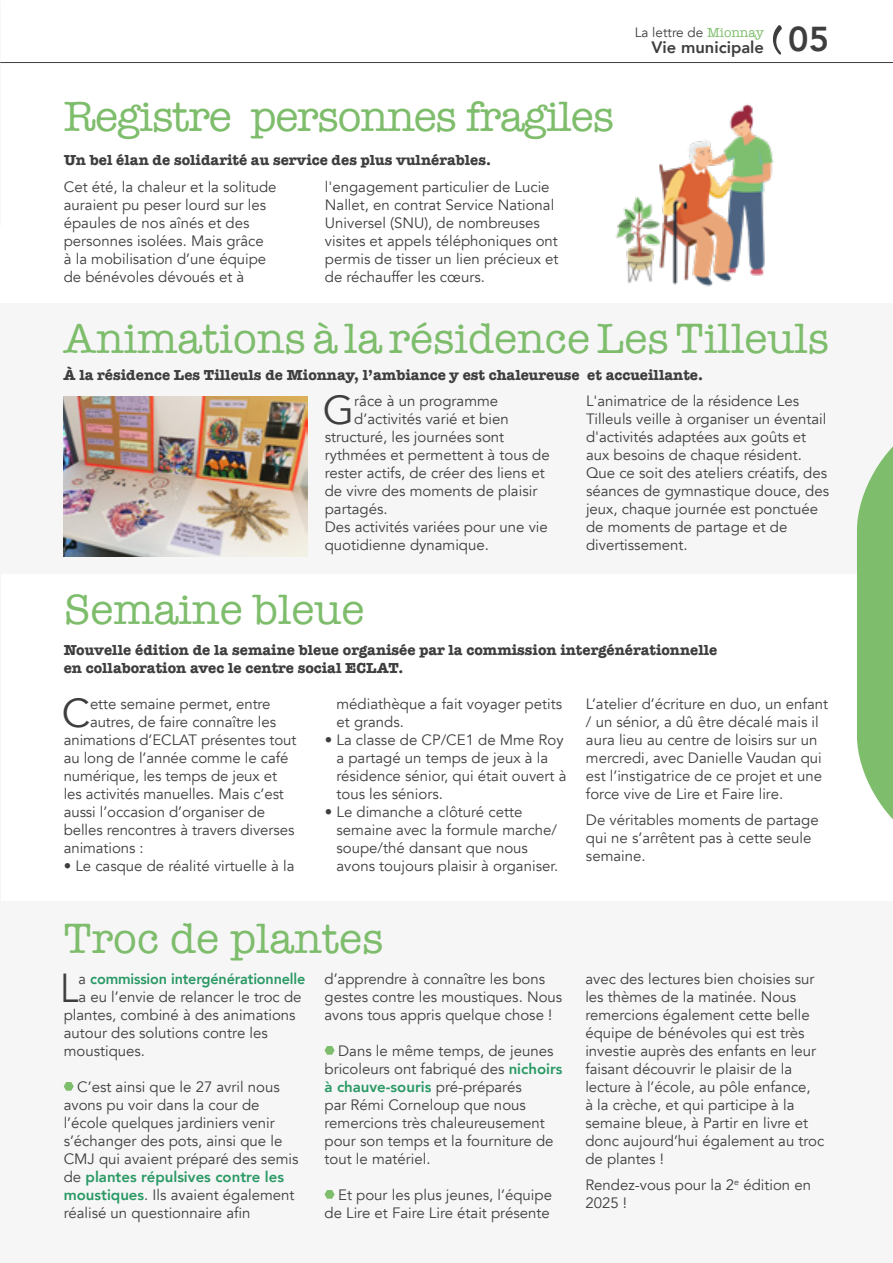
<style>
.page{position:relative;width:893px;height:1263px;background:#fff}
.page>*{position:absolute;margin:0;border:0;box-sizing:border-box;transform-origin:0 0}
.t1{font:43.5px "American Typewriter";color:#7ebd6c}
.t2{font:43.5px "American Typewriter";letter-spacing:-.025em;color:#7ebd6c}
.t3{font:40.35px "Avenir";color:#3e3e3f}
.t4{font:40.35px "Avenir";color:#3e3e3f;scale:.9 1}
.t5{font:800 16.5px "Avenir";color:#3e3e3f}
.t6{font:15px/18px "Avenir";color:#3e3e3f}
.t7{font:700 15px/18px "American Typewriter";color:#3e3e3f}
.t8{font:800 15px "Avenir";letter-spacing:-.01em;color:#2a9964;scale:.96 1}
.t9{font:13.5px "Avenir";color:#3e3e3f}
.s1{font-family:"American Typewriter";color:#7ebd6c}
.s2{font-size:34.5px}
.s3{font-weight:400;color:#3e3e3f}
.s4{font-weight:800;color:#2a9964}
</style>
<div class="page">
<svg style="left:773px;top:25px;width:9px;height:30px"></svg>
<hr style="left:0;top:638px;width:1px;height:625px;background:#f6f6f7">
<hr style="left:0;top:438px;width:1px;height:213px;background:#f6f6f7">
<hr style="left:0;top:62px;width:893px;height:1px;background:#3e3e3f">
<hr style="left:0;top:4px;width:1px;height:222px;background:#231f20">
<div style="left:0;top:901px;width:893px;height:362px;background:#f6f6f7"></div>
<div style="left:0;top:304px;width:893px;height:270px;background:#f6f6f7"></div>
<svg style="left:857px;top:446px;width:36px;height:373px"></svg>
<svg style="left:64px;top:1082px;width:10px;height:9px"></svg>
<svg style="left:325px;top:1046px;width:10px;height:9px"></svg>
<svg style="left:325px;top:1190px;width:10px;height:9px"></svg>
<img style="left:64px;top:397px;width:243px;height:159px">
<img style="left:616px;top:104px;width:158px;height:183px">
<h1 class="t2" style="left:64px;top:83px;width:552px">Registre personnes fragiles</h1>
<p class="t7" style="left:64px;top:151px;width:429px">Un bel élan de solidarité au service des plus vulnérables.</p>
<p class="t6" style="left:64px;top:178px;width:214px">Cet été, la chaleur et la solitude auraient pu peser lourd sur les épaules de nos aînés et des personnes isolées. Mais grâce<br>à la mobilisation d’une équipe de bénévoles dévoués et à</p>
<p class="t6" style="left:325px;top:178px;width:235px">l'engagement particulier de Lucie Nallet, en contrat Service National Universel (SNU), de nombreuses visites et appels téléphoniques ont permis de tisser un lien précieux et de réchauffer les cœurs.</p>
<p class="t9" style="left:635px;top:24px;width:131px">La lettre de <span class="s1">Mionnay</span></p>
<p class="t5" style="left:651px;top:34px;width:179px">Vie municipale <span class="s2">05</span></p>
<h1 class="t1" style="left:64px;top:305px;width:767px">Animations à la résidence Les Tilleuls</h1>
<p class="t7" style="left:64px;top:365px;width:641px">À la résidence Les Tilleuls de Mionnay, l’ambiance y est chaleureuse et accueillante.</p>
<h2 class="t3" style="left:323px;top:386px;width:33px">G</h2>
<p class="t6" style="left:354px;top:392px;width:145px">râce à un programme</p>
<p class="t6" style="left:586px;top:392px;width:245px">L'animatrice de la résidence Les<br>Tilleuls veille à organiser un éventail d'activités adaptées aux goûts et aux besoins de chaque résident.<br>Que ce soit des ateliers créatifs, des séances de gymnastique douce, des jeux, chaque journée est ponctuée de moments de partage et de divertissement.</p>
<p class="t6" style="left:354px;top:410px;width:156px">d’activités varié et bien</p>
<p class="t6" style="left:325px;top:428px;width:181px">structuré, les journées sont</p>
<p class="t6" style="left:325px;top:446px;width:226px">rythmées et permettent à tous de</p>
<p class="t6" style="left:325px;top:464px;width:221px">rester actifs, de créer des liens et</p>
<p class="t6" style="left:325px;top:482px;width:214px">de vivre des moments de plaisir</p>
<p class="t6" style="left:325px;top:500px;width:64px">partagés.</p>
<p class="t6" style="left:325px;top:518px;width:225px">Des activités variées pour une vie</p>
<p class="t6" style="left:325px;top:536px;width:166px">quotidienne dynamique.</p>
<h1 class="t1" style="left:64px;top:576px;width:302px">Semaine bleue</h1>
<p class="t7" style="left:64px;top:640px;width:655px">Nouvelle édition de la semaine bleue organisée par la commission intergénérationnelle en collaboration avec le centre social ECLAT.</p>
<h2 class="t3" style="left:62px;top:689px;width:30px">C</h2>
<p class="t6" style="left:90px;top:695px;width:182px">ette semaine permet, entre</p>
<p class="t6" style="left:586px;top:695px;width:244px">L’atelier d’écriture en duo, un enfant / un sénior, a dû être décalé mais il aura lieu au centre de loisirs sur un mercredi, avec Danielle Vaudan qui est l’instigatrice de ce projet et une force vive de Lire et Faire lire.</p>
<p class="t6" style="left:586px;top:811px;width:234px">De véritables moments de partage qui ne s’arrêtent pas à cette seule semaine.</p>
<p class="t6" style="left:336px;top:695px;width:227px">médiathèque a fait voyager petits et grands.</p>
<p class="t6" style="left:336px;top:731px;width:231px;text-indent:-12px">• La classe de CP/CE1 de Mme Roy a partagé un temps de jeux à la résidence sénior, qui était ouvert à tous les séniors.</p>
<p class="t6" style="left:336px;top:803px;width:223px;text-indent:-12px">• Le dimanche a clôturé cette semaine avec la formule marche/ soupe/thé dansant que nous avons toujours plaisir à organiser.</p>
<p class="t6" style="left:90px;top:713px;width:188px">autres, de faire connaître les</p>
<p class="t6" style="left:64px;top:731px;width:234px">animations d’ECLAT présentes tout</p>
<p class="t6" style="left:64px;top:749px;width:226px">au long de l’année comme le café</p>
<p class="t6" style="left:64px;top:767px;width:215px">numérique, les temps de jeux et</p>
<p class="t6" style="left:64px;top:785px;width:222px">les activités manuelles. Mais c’est</p>
<p class="t6" style="left:64px;top:803px;width:203px">aussi l’occasion d’organiser de</p>
<p class="t6" style="left:64px;top:821px;width:232px">belles rencontres à travers diverses</p>
<p class="t6" style="left:64px;top:839px;width:82px">animations :</p>
<p class="t6" style="left:64px;top:857px;width:232px">• Le casque de réalité virtuelle à la</p>
<h1 class="t1" style="left:64px;top:905px;width:321px">Troc de plantes</h1>
<h2 class="t4" style="left:60px;top:964px;width:22px">L</h2>
<p class="t8" style="left:78px;top:967px;width:238px"><span class="s3">a</span> commission intergénérationnelle</p>
<p class="t6" style="left:325px;top:970px;width:239px">d’apprendre à connaître les bons gestes contre les moustiques. Nous avons tous appris quelque chose !</p>
<p class="t6" style="left:324px;top:1042px;width:240px;text-indent:14px">Dans le même temps, de jeunes bricoleurs ont fabriqué des <span class="s4">nichoirs à chauve-souris</span> pré-préparés<br>par Rémi Corneloup que nous remercions très chaleureusement pour son temps et la fourniture de tout le matériel.</p>
<p class="t6" style="left:324px;top:1186px;width:229px;text-align:right">Et pour les plus jeunes, l’équipe de Lire et Faire Lire était présente</p>
<p class="t6" style="left:78px;top:988px;width:225px">a eu l’envie de relancer le troc de</p>
<p class="t6" style="left:64px;top:1006px;width:233px">plantes, combiné à des animations</p>
<p class="t6" style="left:64px;top:1024px;width:206px">autour des solutions contre les</p>
<p class="t6" style="left:64px;top:1042px;width:83px">moustiques.</p>
<p class="t6" style="left:64px;top:1078px;width:236px;text-indent:14px">C’est ainsi que le 27 avril nous avons pu voir dans la cour de l’école quelques jardiniers venir s’échanger des pots, ainsi que le<br>CMJ qui avaient préparé des semis de <span class="s4">plantes répulsives contre les moustiques</span>. Ils avaient également réalisé un questionnaire afin</p>
<p class="t6" style="left:585px;top:970px;width:240px">avec des lectures bien choisies sur les thèmes de la matinée. Nous remercions également cette belle équipe de bénévoles qui est très investie auprès des enfants en leur faisant découvrir le plaisir de la lecture à l’école, au pôle enfance,<br>à la crèche, et qui participe à la semaine bleue, à Partir en livre et donc aujourd’hui également au troc de plantes !</p>
<p class="t6" style="left:585px;top:1176px;width:227px">Rendez-vous pour la 2<sup>e</sup> édition en<br>2025 !</p>
</div>
